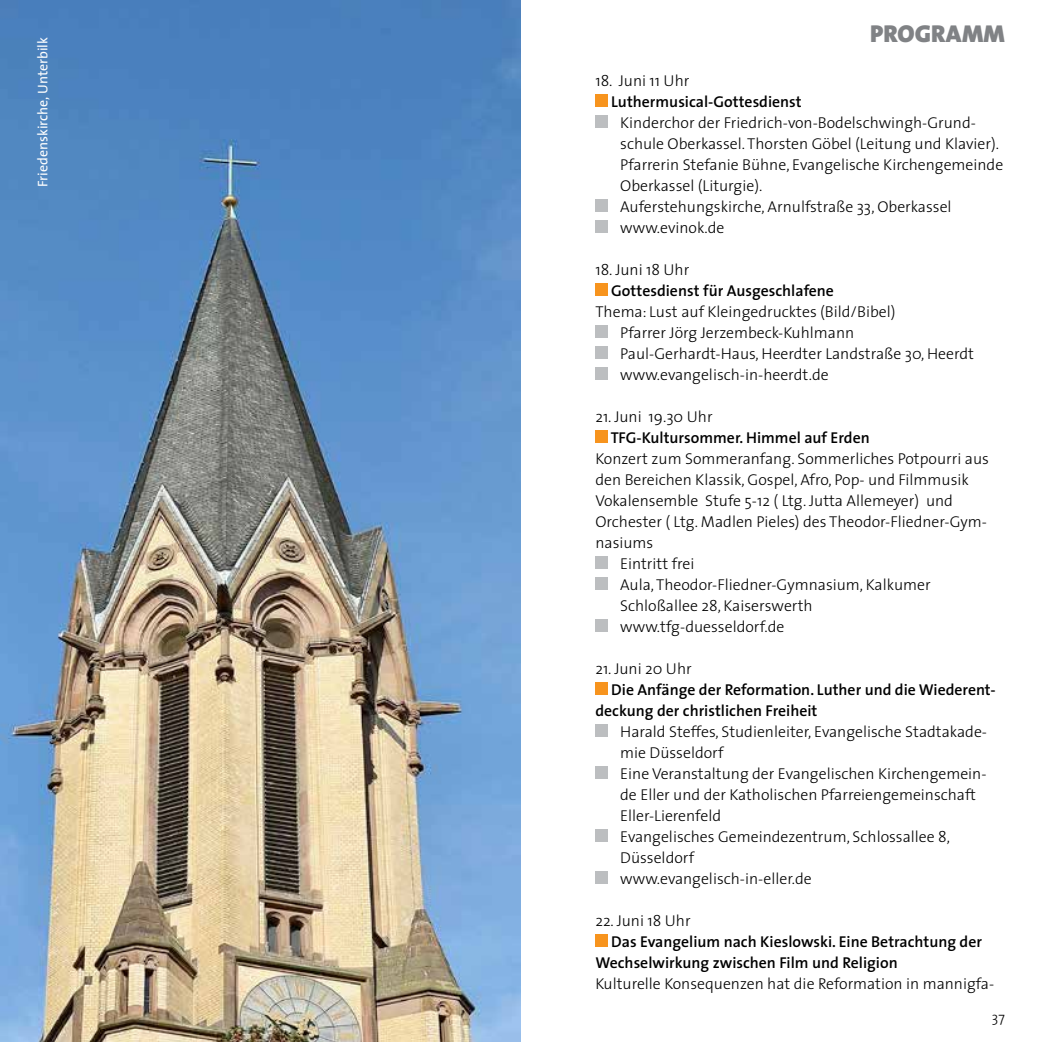
<style>
.page{position:relative;width:1042px;height:1042px;background:#fff}
.page>*{position:absolute;margin:0;border:0;box-sizing:border-box;transform-origin:0 0}
.t1{font:900 24.5px "The Sans";color:#808285}
.t2{font:300 15.75px/21px "The Sans";color:#000}
.t3{font:600 15.75px/21px "The Sans";color:#000}
.t4{font:14px "The Sans";color:#fff}
.t5{font:300 14px "The Sans";color:#000}
</style>
<div class="page">
<div style="left:595px;top:95px;width:13px;height:12px;background:#f7941e"></div>
<div style="left:595px;top:116px;width:13px;height:12px;background:#bcbec0"></div>
<div style="left:595px;top:200px;width:13px;height:12px;background:#bcbec0"></div>
<div style="left:595px;top:221px;width:13px;height:12px;background:#bcbec0"></div>
<div style="left:595px;top:284px;width:13px;height:12px;background:#f7941e"></div>
<div style="left:595px;top:326px;width:13px;height:12px;background:#bcbec0"></div>
<div style="left:595px;top:347px;width:13px;height:12px;background:#bcbec0"></div>
<div style="left:595px;top:368px;width:13px;height:12px;background:#bcbec0"></div>
<div style="left:595px;top:431px;width:13px;height:12px;background:#f7941e"></div>
<div style="left:595px;top:557px;width:13px;height:12px;background:#bcbec0"></div>
<div style="left:595px;top:578px;width:13px;height:12px;background:#bcbec0"></div>
<div style="left:595px;top:620px;width:13px;height:12px;background:#bcbec0"></div>
<div style="left:595px;top:683px;width:13px;height:12px;background:#f7941e"></div>
<div style="left:595px;top:725px;width:13px;height:12px;background:#bcbec0"></div>
<div style="left:595px;top:767px;width:13px;height:12px;background:#bcbec0"></div>
<div style="left:595px;top:830px;width:13px;height:12px;background:#bcbec0"></div>
<div style="left:595px;top:872px;width:13px;height:12px;background:#bcbec0"></div>
<div style="left:595px;top:935px;width:13px;height:12px;background:#f7941e"></div>
<img style="left:0;top:0;width:521px;height:1042px">
<p class="t4" style="left:31px;top:187px;width:152px;rotate:-90deg">Friedenskirche, Unterbilk</p>
<h1 class="t1" style="left:870px;top:13px;width:136px">PROGRAMM</h1>
<p class="t2" style="left:595px;top:70px;width:95px">18. Juni 11 Uhr</p>
<p class="t3" style="left:611px;top:91px;width:192px">Luthermusical-Gottesdienst</p>
<p class="t2" style="left:620px;top:112px;width:385px">Kinderchor der Friedrich-von-Bodelschwingh-Grund&shy;schule Oberkassel. Thorsten Göbel (Leitung und Klavier).<br>Pfarrerin Stefanie Bühne, Evangelische Kirchengemeinde Oberkassel (Liturgie).<br>Auferstehungskirche, Arnulfstraße 33, Oberkassel www.evinok.de</p>
<p class="t2" style="left:595px;top:259px;width:95px">18. Juni 18 Uhr</p>
<p class="t3" style="left:611px;top:280px;width:224px">Gottesdienst für Ausgeschlafene</p>
<p class="t2" style="left:620px;top:301px;width:355px;text-indent:-25px">Thema: Lust auf Kleingedrucktes (Bild/Bibel)<br>Pfarrer Jörg Jerzembeck-Kuhlmann Paul-Gerhardt-Haus, Heerdter Landstraße 30, Heerdt www.evangelisch-in-heerdt.de</p>
<p class="t2" style="left:595px;top:406px;width:119px">21. Juni 19.30 Uhr</p>
<p class="t3" style="left:611px;top:427px;width:261px">TFG-Kultursommer. Himmel auf Erden</p>
<p class="t2" style="left:595px;top:448px;width:395px">Konzert zum Sommeranfang. Sommerliches Potpourri aus</p>
<p class="t2" style="left:595px;top:469px;width:375px">den Bereichen Klassik, Gospel, Afro, Pop- und Filmmusik</p>
<p class="t2" style="left:595px;top:490px;width:359px">Vokalensemble Stufe 5-12 ( Ltg. Jutta Allemeyer) und</p>
<p class="t2" style="left:595px;top:511px;width:393px">Orchester ( Ltg. Madlen Pieles) des Theodor-Fliedner-Gym-</p>
<p class="t2" style="left:595px;top:532px;width:59px">nasiums</p>
<p class="t2" style="left:620px;top:553px;width:76px">Eintritt frei</p>
<p class="t2" style="left:620px;top:574px;width:312px">Aula, Theodor-Fliedner-Gymnasium, Kalkumer</p>
<p class="t2" style="left:620px;top:595px;width:194px">Schloßallee 28, Kaiserswerth</p>
<p class="t2" style="left:620px;top:616px;width:166px">www.tfg-duesseldorf.de</p>
<p class="t2" style="left:595px;top:658px;width:98px">21. Juni 20 Uhr</p>
<p class="t3" style="left:595px;top:679px;width:402px;text-indent:16px">Die Anfänge der Reformation. Luther und die Wiederent&shy;deckung der christlichen Freiheit</p>
<p class="t2" style="left:620px;top:721px;width:368px">Harald Steffes, Studienleiter, Evangelische Stadtakade&shy;mie Düsseldorf<br>Eine Veranstaltung der Evangelischen Kirchengemein&shy;de Eller und der Katholischen Pfarreiengemeinschaft Eller-Lierenfeld<br>Evangelisches Gemeindezentrum, Schlossallee 8, Düsseldorf<br>www.evangelisch-in-eller.de</p>
<p class="t2" style="left:595px;top:910px;width:97px">22. Juni 18 Uhr</p>
<p class="t3" style="left:595px;top:931px;width:388px;text-indent:16px">Das Evangelium nach Kieslowski. Eine Betrachtung der<br>Wechselwirkung zwischen Film und Religion</p>
<p class="t2" style="left:595px;top:973px;width:400px">Kulturelle Konsequenzen hat die Reformation in mannigfa-</p>
<p class="t5" style="left:992px;top:1006px;width:14px">37</p>
</div>
